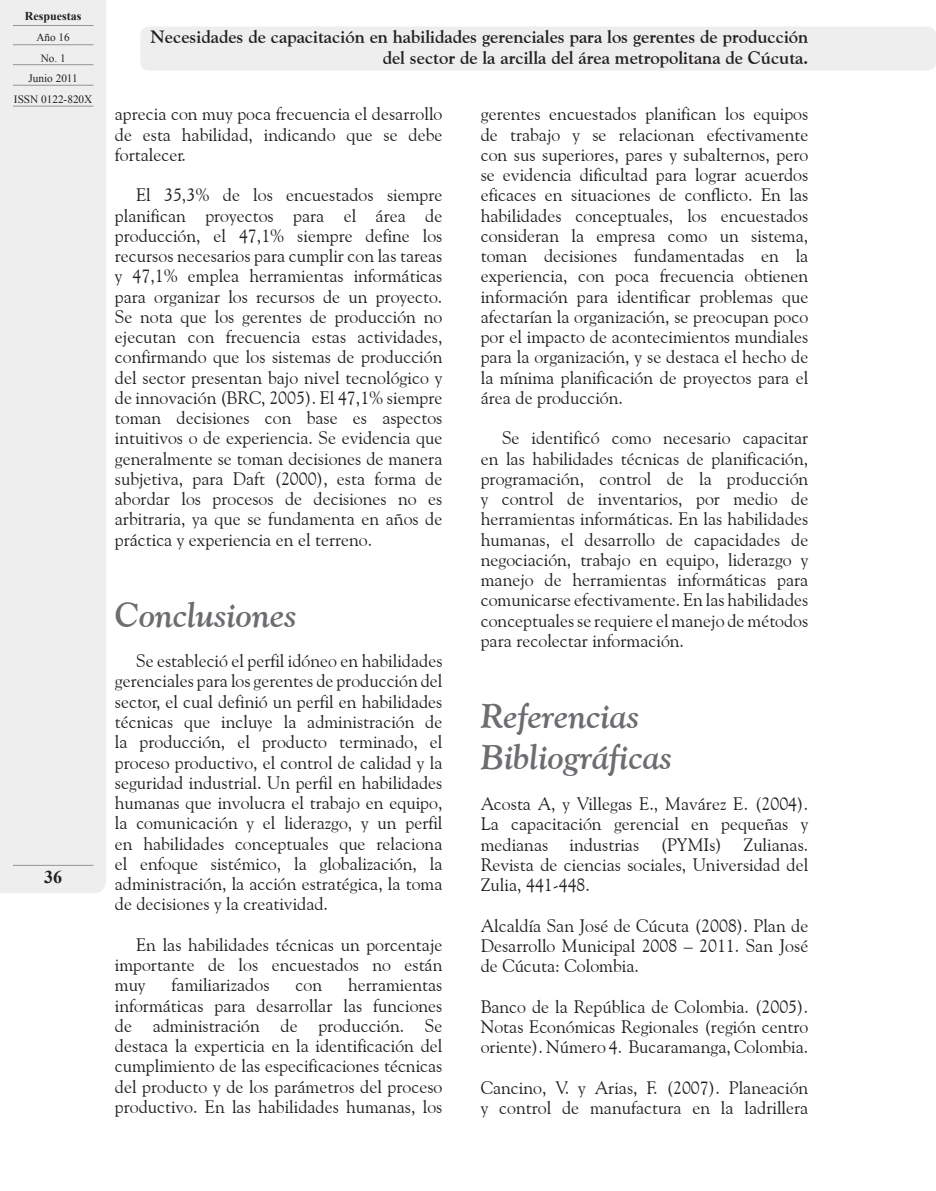
<style>
.page{position:relative;width:936px;height:1191px;background:#fff}
.page>*{position:absolute;margin:0;border:0;box-sizing:border-box;transform-origin:0 0}
.t1{font:italic 700 34.5px/40.5px "Goudy Old Style BT";color:#6c6d70}
.t2{font:18px/20.2px "Goudy Old Style BT";color:#231f20;text-align:justify}
.t3{font:700 18px/21px "Goudy Old Style BT";color:#231f20;text-align:right}
.t4{font:700 18px "Times New Roman";color:#231f20}
.t5{font:700 12px "Times New Roman";color:#231f20}
.t6{font:11.25px/20.7px "Times New Roman";color:#231f20;text-align:center}
</style>
<div class="page">
<div style="left:0;top:0;width:106px;height:893px;background:#eeeeef"></div>
<hr style="left:13px;top:865px;width:80px;height:1px;background:#939598">
<hr style="left:13px;top:106px;width:80px;height:1px;background:#939598">
<hr style="left:13px;top:44px;width:80px;height:1px;background:#939598">
<hr style="left:13px;top:64px;width:80px;height:1px;background:#939598">
<hr style="left:13px;top:85px;width:80px;height:1px;background:#939598">
<hr style="left:13px;top:25px;width:80px;height:1px;background:#939598">
<div style="left:140px;top:27px;width:795px;height:44px;background:#eeeeef;border-radius:9px"></div>
<p class="t5" style="left:25px;top:8px;width:58px">Respuestas</p>
<p class="t6" style="left:14px;top:26px;width:80px">Año 16<br>No. 1<br>Junio 2011<br>ISSN 0122-820X</p>
<p class="t4" style="left:44px;top:864px;width:19px">36</p>
<p class="t3" style="left:150px;top:26px;width:659px">Necesidades de capacitación en habilidades gerenciales para los gerentes de producción del sector de la arcilla del área metropolitana de Cúcuta.</p>
<p class="t2" style="left:115px;top:104px;width:329px">aprecia con muy poca frecuencia el desarrollo de esta habilidad, indicando que se debe fortalecer.</p>
<p class="t2" style="left:115px;top:185px;width:329px;text-indent:21px">El 35,3% de los encuestados siempre planifican proyectos para el área de producción, el 47,1% siempre define los recursos necesarios para cumplir con las tareas y 47,1% emplea herramientas informáticas para organizar los recursos de un proyecto.<br>Se nota que los gerentes de producción no ejecutan con frecuencia estas actividades, confirmando que los sistemas de producción del sector presentan bajo nivel tecnológico y de innovación (BRC, 2005). El 47,1% siempre toman decisiones con base es aspectos intuitivos o de experiencia. Se evidencia que generalmente se toman decisiones de manera subjetiva, para Daft (2000), esta forma de abordar los procesos de decisiones no es arbitraria, ya que se fundamenta en años de práctica y experiencia en el terreno.</p>
<h1 class="t1" style="left:115px;top:594px;width:183px">Conclusiones</h1>
<p class="t2" style="left:115px;top:650px;width:329px;text-indent:21px">Se estableció el perfil idóneo en habilidades gerenciales para los gerentes de producción del sector, el cual definió un perfil en habilidades técnicas que incluye la administración de la producción, el producto terminado, el proceso productivo, el control de calidad y la seguridad industrial. Un perfil en habilidades humanas que involucra el trabajo en equipo, la comunicación y el liderazgo, y un perfil en habilidades conceptuales que relaciona el enfoque sistémico, la globalización, la administración, la acción estratégica, la toma de decisiones y la creatividad.</p>
<p class="t2" style="left:115px;top:934px;width:329px;text-indent:21px">En las habilidades técnicas un porcentaje importante de los encuestados no están muy</p>
<p class="t2" style="left:115px;top:974px;width:329px;text-indent:233px">herramientas informáticas para desarrollar las funciones de administración de producción. Se destaca la experticia en la identificación del cumplimiento de las especificaciones técnicas del producto y de los parámetros del proceso productivo. En las habilidades humanas, los</p>
<p class="t2" style="left:172px;top:974px;width:99px">familiarizados</p>
<p class="t2" style="left:295px;top:974px;width:28px">con</p>
<p class="t2" style="left:480px;top:104px;width:329px">gerentes encuestados planifican los equipos de trabajo y se relacionan efectivamente con sus superiores, pares y subalternos, pero se evidencia dificultad para lograr acuerdos eficaces en situaciones de conflicto. En las habilidades conceptuales, los encuestados consideran la empresa como un sistema, toman decisiones fundamentadas en la experiencia, con poca frecuencia obtienen información para identificar problemas que afectarían la organización, se preocupan poco por el impacto de acontecimientos mundiales para la organización, y se destaca el hecho de la mínima planificación de proyectos para el área de producción.</p>
<p class="t2" style="left:480px;top:428px;width:329px;text-indent:21px">Se identificó como necesario capacitar en las habilidades técnicas de planificación, programación, control de la producción y control de inventarios, por medio de herramientas informáticas. En las habilidades humanas, el desarrollo de capacidades de negociación, trabajo en equipo, liderazgo y manejo de herramientas informáticas para comunicarse efectivamente. En las habilidades conceptuales se requiere el manejo de métodos para recolectar información.</p>
<h1 class="t1" style="left:480px;top:695px;width:193px">Referencias<br>Bibliográficas</h1>
<p class="t2" style="left:480px;top:793px;width:329px">Acosta A, y Villegas E., Mavárez E. (2004).<br>La capacitación gerencial en pequeñas y medianas industrias (PYMIs) Zulianas.<br>Revista de ciencias sociales, Universidad del Zulia, 441-448.</p>
<p class="t2" style="left:480px;top:915px;width:329px">Alcaldía San José de Cúcuta (2008). Plan de Desarrollo Municipal 2008 – 2011. San José de Cúcuta: Colombia.</p>
<p class="t2" style="left:480px;top:996px;width:329px">Banco de la República de Colombia. (2005).<br>Notas Económicas Regionales (región centro oriente). Número 4. Bucaramanga, Colombia.</p>
<p class="t2" style="left:480px;top:1077px;width:329px">Cancino, V. y Arias, F. (2007). Planeación y control de manufactura en la ladrillera</p>
</div>
